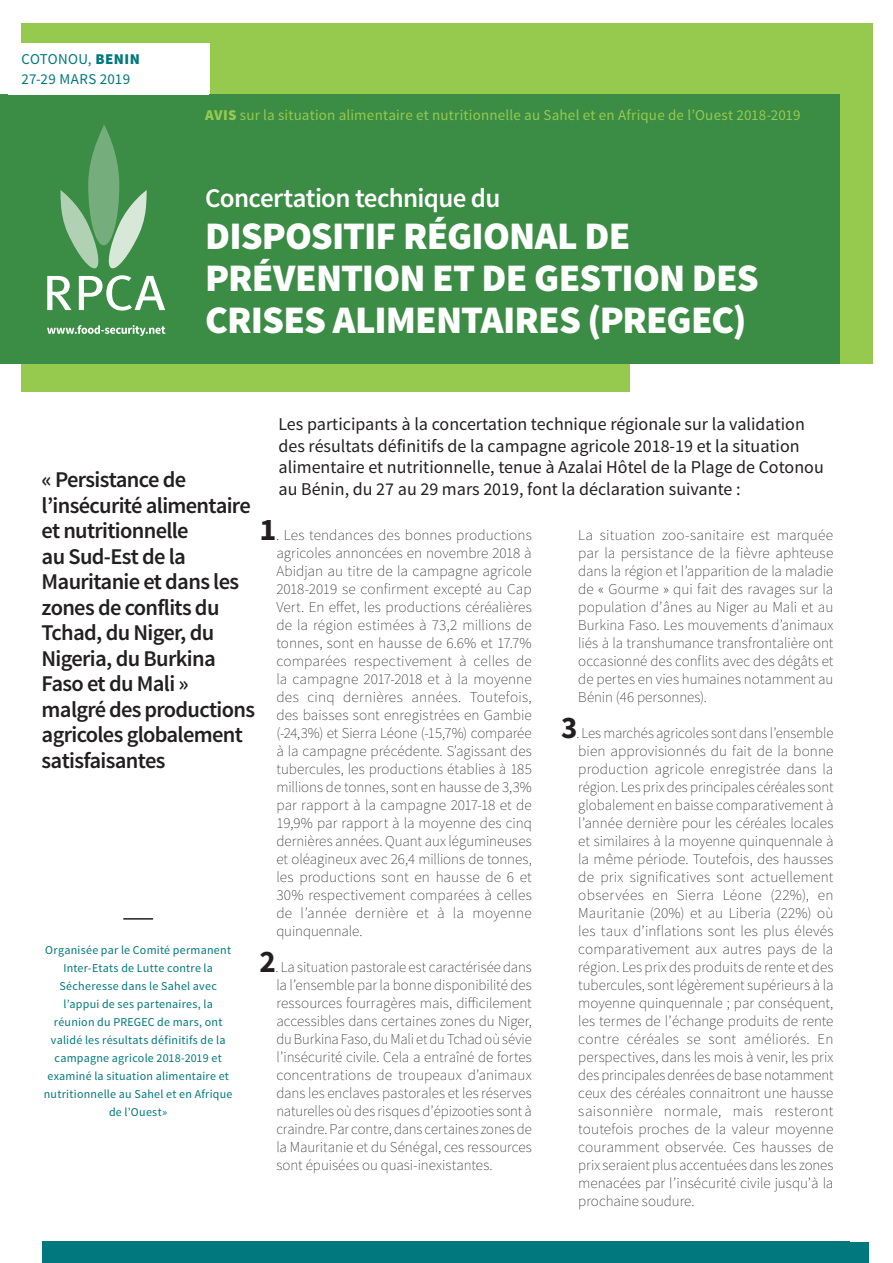
<style>
.page{position:relative;width:893px;height:1263px;background:#fff}
.page>*{position:absolute;margin:0;border:0;box-sizing:border-box;transform-origin:0 0}
.t1{font:900 39px/42px "Source Sans Pro";letter-spacing:-.025em;color:#fff}
.t2{font:600 27px "Source Sans Pro";letter-spacing:-.025em;color:#fff}
.t3{font:600 22.5px/25.5px "Source Sans Pro";letter-spacing:-.03em;color:#231f20}
.t4{font:18px/21.6px "Source Sans Pro";color:#231f20}
.t5{font:18px/19.5px "Source Sans Pro";letter-spacing:.015em;color:#00787d;text-align:right}
.texte_courant{font:200 15px/18px "Source Sans Pro";color:#231f20;text-align:justify}
.HEAD_Surtitre{font:15px "Source Sans Pro";letter-spacing:.01em;color:#96ca4e}
.t6{font:15px "Source Sans Pro";letter-spacing:.02em;color:#00787d}
.t7{font:12px/18px "Source Sans Pro";letter-spacing:.02em;color:#00787d;text-align:center}
.s1{font-weight:900}
.s2{font-weight:700;font-size:31.5px}
</style>
<div class="page">
<div style="left:21px;top:23px;width:851px;height:369px;background:#96ca4e"></div>
<div style="left:631px;top:364px;width:262px;height:37px;background:#fff"></div>
<div style="left:9px;top:43px;width:201px;height:52px;background:#fff"></div>
<div style="left:0;top:95px;width:839px;height:269px;background:#3b8c45"></div>
<svg style="left:47px;top:325px;width:118px;height:11px"></svg>
<svg style="left:88px;top:124px;width:31px;height:121px;background:#6ba873"></svg>
<svg style="left:47px;top:190px;width:118px;height:121px"></svg>
<div style="left:61px;top:1242px;width:808px;height:21px;background:#00787d"></div>
<div style="left:43px;top:1242px;width:807px;height:21px;background:#00787d"></div>
<hr style="left:123px;top:918px;width:30px;height:2px;background:#231f20">
<p class="t5" style="left:23px;top:49px;width:180px">CONAKRY, <span class="s1">GUINÉE<br></span>18-20 SEPTEMBRE 2017</p>
<p class="t6" style="left:21px;top:50px;width:120px">COTONOU, <span class="s1">BENIN</span></p>
<p class="t6" style="left:21px;top:70px;width:110px">27-29 MARS 2019</p>
<p class="HEAD_Surtitre" style="left:205px;top:106px;width:597px"><span class="s1">AVIS</span> sur la situation alimentaire et nutritionnelle au Sahel et en Afrique de l’Ouest 2018-2019</p>
<h2 class="t2" style="left:205px;top:181px;width:297px">Concertation technique du</h2>
<h1 class="t1" style="left:205px;top:216px;width:555px">DISPOSITIF RÉGIONAL DE<br>PRÉVENTION ET DE GESTION DES<br>CRISES ALIMENTAIRES (PREGEC)</h1>
<p class="t4" style="left:279px;top:413px;width:547px">Les participants à la concertation technique régionale sur la validation des résultats définitifs de la campagne agricole 2018-19 et la situation alimentaire et nutritionnelle, tenue à Azalai Hôtel de la Plage de Cotonou au Bénin, du 27 au 29 mars 2019, font la déclaration suivante :</p>
<p class="texte_courant" style="left:276px;top:526px;width:257px;text-indent:-17px"><span class="s2">1</span>. Les tendances des bonnes productions agricoles annoncées en novembre 2018 à Abidjan au titre de la campagne agricole 2018-2019 se confirment excepté au Cap Vert. En effet, les productions céréalières de la région estimées à 73,2 millions de tonnes, sont en hausse de 6.6% et 17.7% comparées respectivement à celles de la campagne 2017-2018 et à la moyenne des cinq dernières années. Toutefois, des baisses sont enregistrées en Gambie (-24,3%) et Sierra Léone (-15,7%) comparée à la campagne précédente. S’agissant des tubercules, les productions établies à 185 millions de tonnes, sont en hausse de 3,3% par rapport à la campagne 2017-18 et de 19,9% par rapport à la moyenne des cinq dernières années. Quant aux légumineuses et oléagineux avec 26,4 millions de tonnes, les productions sont en hausse de 6 et 30% respectivement comparées à celles de l’année dernière et à la moyenne quinquennale.</p>
<p class="texte_courant" style="left:276px;top:958px;width:257px;text-indent:-17px"><span class="s2">2</span>. La situation pastorale est caractérisée dans la l’ensemble par la bonne disponibilité des ressources fourragères mais, difficilement accessibles dans certaines zones du Niger, du Burkina Faso, du Mali et du Tchad où sévie l’insécurité civile. Cela a entraîné de fortes concentrations de troupeaux d’animaux dans les enclaves pastorales et les réserves naturelles où des risques d’épizooties sont à craindre. Par contre, dans certaines zones de la Mauritanie et du Sénégal, ces ressources sont épuisées ou quasi-inexistantes.</p>
<p class="t3" style="left:42px;top:467px;width:215px">« Persistance de l’insécurité alimentaire et nutritionnelle<br>au Sud-Est de la<br>Mauritanie et dans les zones de conflits du<br>Tchad, du Niger, du<br>Nigeria, du Burkina<br>Faso et du Mali » malgré des productions agricoles globalement satisfaisantes</p>
<p class="texte_courant" style="left:578px;top:526px;width:257px">La situation zoo-sanitaire est marquée par la persistance de la fièvre aphteuse dans la région et l’apparition de la maladie de « Gourme » qui fait des ravages sur la population d’ânes au Niger au Mali et au Burkina Faso. Les mouvements d’animaux liés à la transhumance transfrontalière ont occasionné des conflits avec des dégâts et de pertes en vies humaines notamment au Bénin (46 personnes).</p>
<p class="texte_courant" style="left:578px;top:724px;width:257px;text-indent:-17px"><span class="s2">3</span>. Les marchés agricoles sont dans l’ensemble bien approvisionnés du fait de la bonne production agricole enregistrée dans la région. Les prix des principales céréales sont globalement en baisse comparativement à l’année dernière pour les céréales locales et similaires à la moyenne quinquennale à la même période. Toutefois, des hausses de prix significatives sont actuellement observées en Sierra Léone (22%), en Mauritanie (20%) et au Liberia (22%) où les taux d’inflations sont les plus élevés comparativement aux autres pays de la région. Les prix des produits de rente et des tubercules, sont légèrement supérieurs à la moyenne quinquennale ; par conséquent, les termes de l’échange produits de rente contre céréales se sont améliorés. En perspectives, dans les mois à venir, les prix des principales denrées de base notamment ceux des céréales connaitront une hausse saisonnière normale, mais resteront toutefois proches de la valeur moyenne couramment observée. Ces hausses de prix seraient plus accentuées dans les zones menacées par l’insécurité civile jusqu’à la prochaine soudure.</p>
<p class="t7" style="left:44px;top:941px;width:190px">Organisée par le Comité permanent<br>Inter-Etats de Lutte contre la<br>Sécheresse dans le Sahel avec l’appui de ses partenaires, la réunion du PREGEC de mars, ont validé les résultats définitifs de la campagne agricole 2018-2019 et examiné la situation alimentaire et nutritionnelle au Sahel et en Afrique de l’Ouest»</p>
</div>
